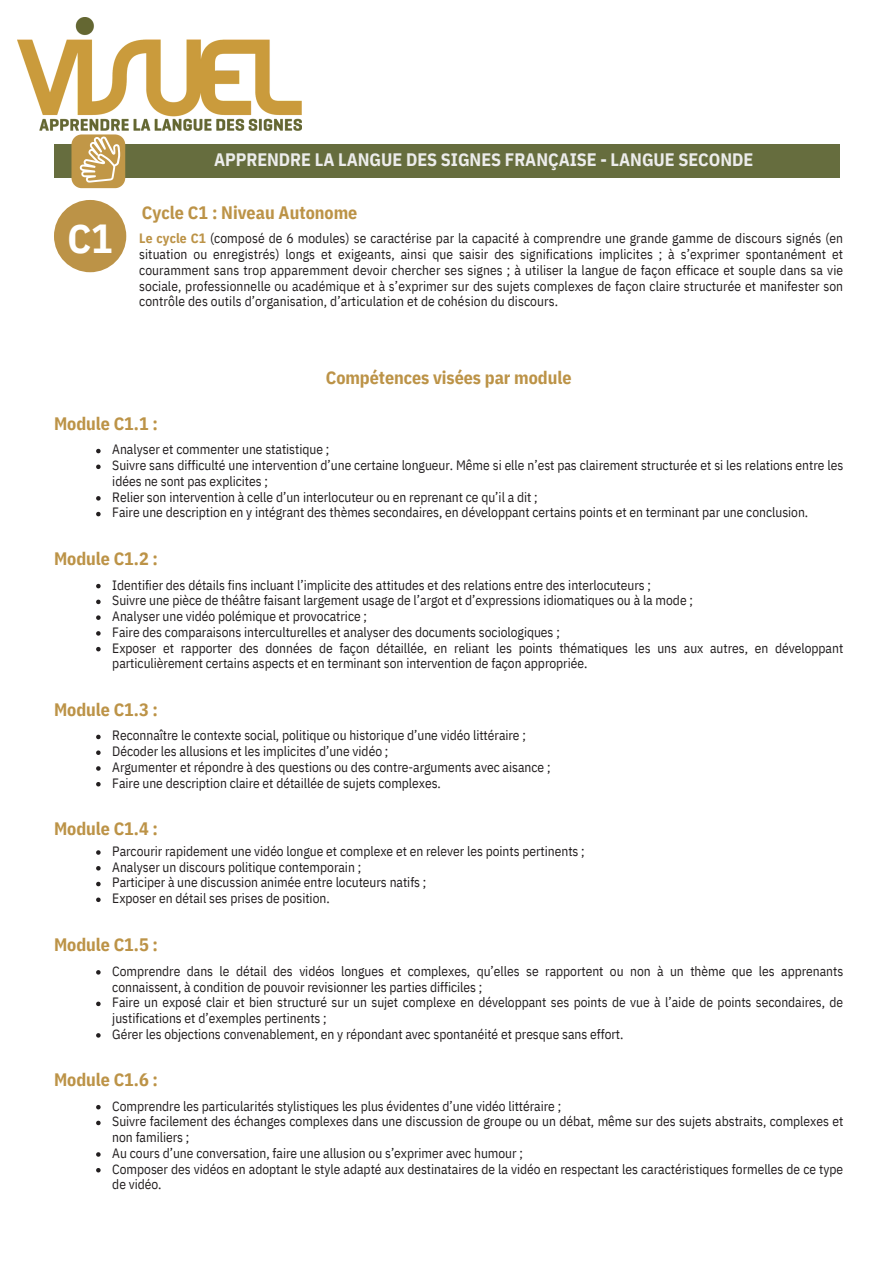
<style>
.page{position:relative;width:894px;height:1264px;background:#fff}
.page>*{position:absolute;margin:0;border:0;box-sizing:border-box;transform-origin:0 0}
.t1{font:700 40.5px "IBM Plex Sans Cond";color:#fff}
.t2{font:700 18px "IBM Plex Sans Cond";letter-spacing:-.005em;color:#bc9347}
.t3{font:700 18px "IBM Plex Sans Cond";letter-spacing:-.005em;color:#ececeb}
.t4{font:13.5px/15.8px "IBM Plex Sans Cond";letter-spacing:-.005em;color:#231f20}
.s1{font-weight:700;color:#bc9347}
</style>
<div class="page">
<svg style="left:96px;top:734px;width:5px;height:5px"></svg>
<svg style="left:96px;top:750px;width:5px;height:5px"></svg>
<svg style="left:96px;top:766px;width:5px;height:4px"></svg>
<svg style="left:96px;top:782px;width:5px;height:4px"></svg>
<svg style="left:96px;top:449px;width:5px;height:4px"></svg>
<svg style="left:96px;top:464px;width:5px;height:5px"></svg>
<svg style="left:96px;top:496px;width:5px;height:4px"></svg>
<svg style="left:96px;top:512px;width:5px;height:4px"></svg>
<svg style="left:96px;top:584px;width:5px;height:4px"></svg>
<svg style="left:96px;top:599px;width:5px;height:5px"></svg>
<svg style="left:96px;top:615px;width:5px;height:5px"></svg>
<svg style="left:96px;top:631px;width:5px;height:4px"></svg>
<svg style="left:96px;top:647px;width:5px;height:4px"></svg>
<div style="left:54px;top:145px;width:785px;height:33px;background:#666d3e"></div>
<div style="left:54px;top:200px;width:72px;height:72px;background:#bc9347;border-radius:50%"></div>
<svg style="left:69px;top:129px;width:60px;height:60px"></svg>
<div style="left:68px;top:128px;width:63px;height:62px;border:2px solid #fff;border-radius:6px"></div>
<svg style="left:80px;top:137px;width:40px;height:45px;background:#d3b67f"></svg>
<svg style="left:96px;top:850px;width:5px;height:4px"></svg>
<svg style="left:96px;top:866px;width:5px;height:4px"></svg>
<svg style="left:96px;top:881px;width:5px;height:5px"></svg>
<svg style="left:96px;top:897px;width:5px;height:5px"></svg>
<svg style="left:96px;top:970px;width:5px;height:4px"></svg>
<svg style="left:96px;top:1001px;width:5px;height:5px"></svg>
<svg style="left:96px;top:1033px;width:5px;height:4px"></svg>
<svg style="left:96px;top:1105px;width:5px;height:4px"></svg>
<svg style="left:96px;top:1120px;width:5px;height:5px"></svg>
<svg style="left:96px;top:1152px;width:5px;height:4px"></svg>
<svg style="left:96px;top:1168px;width:5px;height:4px"></svg>
<img style="left:17px;top:17px;width:284px;height:114px">
<h3 class="t1" style="left:67px;top:211px;width:47px">C1</h3>
<p class="t3" style="left:214px;top:147px;width:540px">APPRENDRE LA LANGUE DES SIGNES FRANÇAISE - LANGUE SECONDE</p>
<p class="t2" style="left:142px;top:201px;width:217px">Cycle C1 : Niveau Autonome</p>
<p class="t4" style="left:139px;top:230px;width:705px;text-align:justify"><span class="s1">Le cycle C1</span> (composé de 6 modules) se caractérise par la capacité à comprendre une grande gamme de discours signés (en situation ou enregistrés) longs et exigeants, ainsi que saisir des significations implicites ; à s’exprimer spontanément et couramment sans trop apparemment devoir chercher ses signes ; à utiliser la langue de façon efficace et souple dans sa vie sociale, professionnelle ou académique et à s’exprimer sur des sujets complexes de façon claire structurée et manifester son contrôle des outils d’organisation, d’articulation et de cohésion du discours.</p>
<p class="t2" style="left:326px;top:366px;width:247px">Compétences visées par module</p>
<p class="t2" style="left:54px;top:412px;width:105px">Module C1.1 :</p>
<h3 class="t4" style="left:112px;top:441px;width:218px">Analyser et commenter une statistique ;</h3>
<h3 class="t4" style="left:112px;top:457px;width:732px">Suivre sans difficulté une intervention d’une certaine longueur. Même si elle n’est pas clairement structurée et si les relations entre les idées ne sont pas explicites ;</h3>
<p class="t4" style="left:112px;top:489px;width:427px">Relier son intervention à celle d’un interlocuteur ou en reprenant ce qu’il a dit ;</p>
<p class="t4" style="left:112px;top:504px;width:697px">Faire une description en y intégrant des thèmes secondaires, en développant certains points et en terminant par une conclusion.</p>
<p class="t2" style="left:54px;top:546px;width:105px">Module C1.2 :</p>
<p class="t4" style="left:112px;top:576px;width:540px">Identifier des détails fins incluant l’implicite des attitudes et des relations entre des interlocuteurs ;</p>
<h3 class="t4" style="left:112px;top:592px;width:582px">Suivre une pièce de théâtre faisant largement usage de l’argot et d’expressions idiomatiques ou à la mode ;</h3>
<p class="t4" style="left:112px;top:608px;width:256px">Analyser une vidéo polémique et provocatrice ;</p>
<p class="t4" style="left:112px;top:624px;width:449px">Faire des comparaisons interculturelles et analyser des documents sociologiques ;</p>
<p class="t4" style="left:112px;top:639px;width:732px">Exposer et rapporter des données de façon détaillée, en reliant les points thématiques les uns aux autres, en développant particulièrement certains aspects et en terminant son intervention de façon appropriée.</p>
<p class="t2" style="left:54px;top:697px;width:105px">Module C1.3 :</p>
<p class="t4" style="left:112px;top:727px;width:415px">Reconnaître le contexte social, politique ou historique d’une vidéo littéraire ;</p>
<h1 class="t4" style="left:112px;top:743px;width:277px">Décoder les allusions et les implicites d’une vidéo ;</h1>
<h2 class="t4" style="left:112px;top:759px;width:439px">Argumenter et répondre à des questions ou des contre-arguments avec aisance ;</h2>
<h3 class="t4" style="left:112px;top:774px;width:330px">Faire une description claire et détaillée de sujets complexes.</h3>
<p class="t2" style="left:54px;top:816px;width:105px">Module C1.4 :</p>
<p class="t4" style="left:112px;top:843px;width:474px">Parcourir rapidement une vidéo longue et complexe et en relever les points pertinents ;</p>
<p class="t4" style="left:112px;top:858px;width:250px">Analyser un discours politique contemporain ;</p>
<p class="t4" style="left:112px;top:874px;width:315px">Participer à une discussion animée entre locuteurs natifs ;</p>
<h3 class="t4" style="left:112px;top:890px;width:219px">Exposer en détail ses prises de position.</h3>
<p class="t2" style="left:54px;top:932px;width:105px">Module C1.5 :</p>
<p class="t4" style="left:112px;top:962px;width:732px">Comprendre dans le détail des vidéos longues et complexes, qu’elles se rapportent ou non à un thème que les apprenants connaissent, à condition de pouvoir revisionner les parties difficiles ;</p>
<p class="t4" style="left:112px;top:994px;width:732px">Faire un exposé clair et bien structuré sur un sujet complexe en développant ses points de vue à l’aide de points secondaires, de justifications et d’exemples pertinents ;</p>
<p class="t4" style="left:112px;top:1025px;width:512px">Gérer les objections convenablement, en y répondant avec spontanéité et presque sans effort.</p>
<h3 class="t2" style="left:54px;top:1068px;width:105px">Module C1.6 :</h3>
<p class="t4" style="left:112px;top:1097px;width:450px">Comprendre les particularités stylistiques les plus évidentes d’une vidéo littéraire ;</p>
<p class="t4" style="left:112px;top:1113px;width:732px">Suivre facilement des échanges complexes dans une discussion de groupe ou un débat, même sur des sujets abstraits, complexes et non familiers ;</p>
<p class="t4" style="left:112px;top:1144px;width:412px">Au cours d’une conversation, faire une allusion ou s’exprimer avec humour ;</p>
<h3 class="t4" style="left:112px;top:1160px;width:732px">Composer des vidéos en adoptant le style adapté aux destinataires de la vidéo en respectant les caractéristiques formelles de ce type de vidéo.</h3>
</div>
